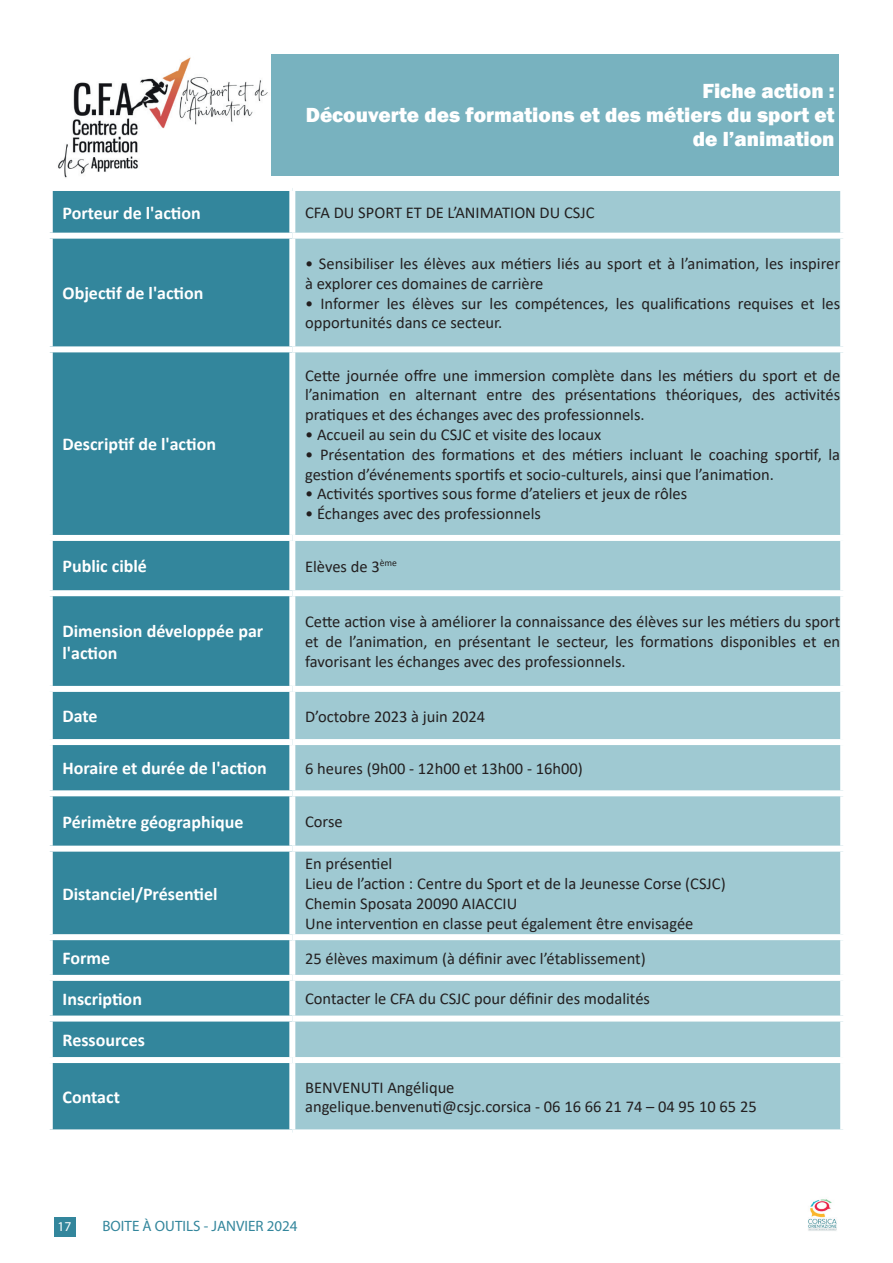
<style>
.page{position:relative;width:893px;height:1263px;background:#fff}
.page>*{position:absolute;margin:0;border:0;box-sizing:border-box;transform-origin:0 0}
.t1{font:800 21px/24px "Franklin Gothic";color:#fff;text-align:right}
.t2{font:700 18px/21.6px "Calibri";color:#fff}
.t3{font:16.5px/19.8px "Calibri";color:#231f20}
.t4{font:15px "Myriad Pro";color:#33869c}
.t5{font:13.5px "Myriad Pro";color:#fff}
</style>
<div class="page">
<img style="left:808px;top:1199px;width:29px;height:32px">
<div style="left:54px;top:1217px;width:22px;height:20px;background:#33869c"></div>
<div style="left:53px;top:191px;width:236px;height:938px;background:#33869c"></div>
<div style="left:295px;top:191px;width:545px;height:938px;background:#9fc9d2"></div>
<div style="left:47px;top:233px;width:245px;height:6px;background:#fff"></div>
<div style="left:292px;top:233px;width:554px;height:6px;background:#fff"></div>
<div style="left:47px;top:346px;width:245px;height:6px;background:#fff"></div>
<div style="left:292px;top:346px;width:554px;height:6px;background:#fff"></div>
<div style="left:47px;top:535px;width:245px;height:6px;background:#fff"></div>
<div style="left:292px;top:535px;width:554px;height:6px;background:#fff"></div>
<div style="left:47px;top:590px;width:245px;height:6px;background:#fff"></div>
<div style="left:292px;top:590px;width:554px;height:6px;background:#fff"></div>
<div style="left:47px;top:686px;width:245px;height:6px;background:#fff"></div>
<div style="left:292px;top:686px;width:554px;height:6px;background:#fff"></div>
<div style="left:47px;top:739px;width:245px;height:6px;background:#fff"></div>
<div style="left:292px;top:739px;width:554px;height:6px;background:#fff"></div>
<div style="left:47px;top:790px;width:245px;height:6px;background:#fff"></div>
<div style="left:292px;top:790px;width:554px;height:6px;background:#fff"></div>
<div style="left:47px;top:846px;width:245px;height:6px;background:#fff"></div>
<div style="left:292px;top:846px;width:554px;height:6px;background:#fff"></div>
<div style="left:47px;top:934px;width:245px;height:6px;background:#fff"></div>
<div style="left:292px;top:934px;width:554px;height:6px;background:#fff"></div>
<div style="left:47px;top:975px;width:245px;height:6px;background:#fff"></div>
<div style="left:292px;top:975px;width:554px;height:6px;background:#fff"></div>
<div style="left:47px;top:1015px;width:245px;height:6px;background:#fff"></div>
<div style="left:292px;top:1015px;width:554px;height:6px;background:#fff"></div>
<div style="left:47px;top:1057px;width:245px;height:6px;background:#fff"></div>
<div style="left:292px;top:1057px;width:554px;height:6px;background:#fff"></div>
<div style="left:53px;top:54px;width:786px;height:122px;background:#78b2bf"></div>
<img style="left:53px;top:54px;width:217px;height:124px">
<p class="t1" style="left:306px;top:79px;width:530px">Fiche action :<br>Découverte des formations et des métiers du sport et de l’animation</p>
<p class="t2" style="left:63px;top:202px;width:140px">Porteur de l'action</p>
<p class="t3" style="left:305px;top:202px;width:291px">CFA DU SPORT ET DE L’ANIMATION DU CSJC</p>
<p class="t2" style="left:63px;top:282px;width:142px">Objectif de l'action</p>
<p class="t2" style="left:63px;top:433px;width:155px">Descriptif de l'action</p>
<p class="t3" style="left:305px;top:253px;width:537px">• Sensibiliser les élèves aux métiers liés au sport et à l’animation, les inspirer à explorer ces domaines de carrière</p>
<p class="t3" style="left:305px;top:293px;width:537px">• Informer les élèves sur les compétences, les qualifications requises et les opportunités dans ce secteur.</p>
<p class="t3" style="left:305px;top:365px;width:537px;text-align:justify">Cette journée offre une immersion complète dans les métiers du sport et de l’animation en alternant entre des présentations théoriques, des activités pratiques et des échanges avec des professionnels.</p>
<p class="t3" style="left:305px;top:424px;width:298px">• Accueil au sein du CSJC et visite des locaux</p>
<p class="t3" style="left:305px;top:444px;width:537px">• Présentation des formations et des métiers incluant le coaching sportif, la gestion d’événements sportifs et socio-culturels, ainsi que l’animation.</p>
<p class="t3" style="left:305px;top:484px;width:384px">• Activités sportives sous forme d’ateliers et jeux de rôles</p>
<p class="t3" style="left:305px;top:503px;width:237px">• Échanges avec des professionnels</p>
<p class="t2" style="left:63px;top:555px;width:86px">Public ciblé</p>
<p class="t3" style="left:305px;top:556px;width:93px">Elèves de 3<sup>ème</sup></p>
<p class="t2" style="left:63px;top:620px;width:202px">Dimension développée par l'action</p>
<p class="t3" style="left:305px;top:612px;width:537px;text-align:justify">Cette action vise à améliorer la connaissance des élèves sur les métiers du sport et de l’animation, en présentant le secteur, les formations disponibles et en favorisant les échanges avec des professionnels.</p>
<p class="t2" style="left:63px;top:705px;width:37px">Date</p>
<p class="t3" style="left:305px;top:706px;width:182px">D’octobre 2023 à juin 2024</p>
<p class="t2" style="left:63px;top:757px;width:206px">Horaire et durée de l'action</p>
<p class="t3" style="left:305px;top:758px;width:279px">6 heures (9h00 - 12h00 et 13h00 - 16h00)</p>
<p class="t2" style="left:63px;top:811px;width:182px">Périmètre géographique</p>
<p class="t3" style="left:305px;top:811px;width:39px">Corse</p>
<p class="t2" style="left:63px;top:883px;width:157px">Distanciel/Présentiel</p>
<p class="t3" style="left:305px;top:853px;width:422px">En présentiel<br>Lieu de l’action : Centre du Sport et de la Jeunesse Corse (CSJC)<br>Chemin Sposata 20090 AIACCIU<br>Une intervention en classe peut également être envisagée</p>
<p class="t2" style="left:63px;top:947px;width:49px">Forme</p>
<p class="t3" style="left:305px;top:948px;width:342px">25 élèves maximum (à définir avec l’établissement)</p>
<p class="t2" style="left:63px;top:988px;width:81px">Inscription</p>
<p class="t3" style="left:305px;top:988px;width:346px">Contacter le CFA du CSJC pour définir des modalités</p>
<p class="t2" style="left:63px;top:1029px;width:84px">Ressources</p>
<p class="t2" style="left:63px;top:1086px;width:59px">Contact</p>
<p class="t3" style="left:305px;top:1077px;width:453px">BENVENUTI Angélique<br>angelique.benvenuti@csjc.corsica - 06 16 66 21 74 – 04 95 10 65 25</p>
<p class="t5" style="left:58px;top:1218px;width:15px">17</p>
<p class="t4" style="left:103px;top:1217px;width:196px">BOITE À OUTILS - JANVIER 2024</p>
</div>
